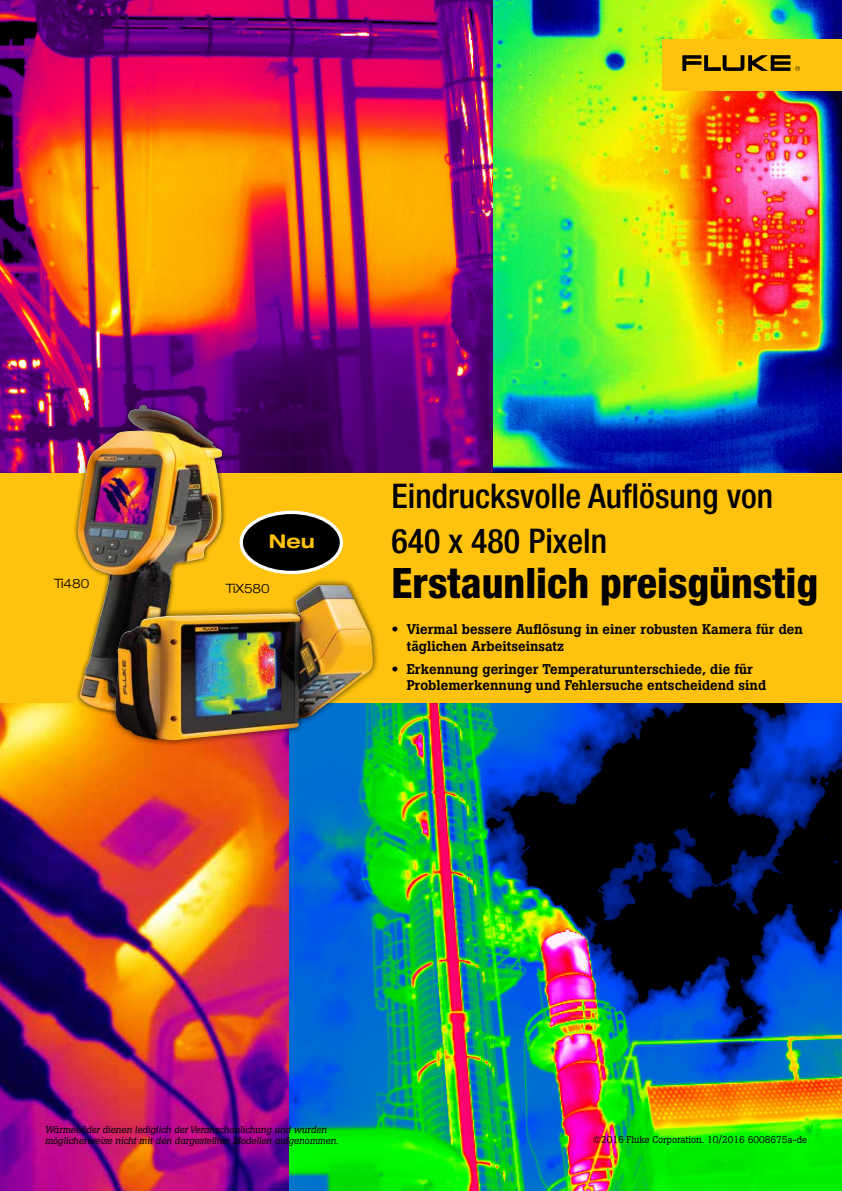
<style>
.page{position:relative;width:842px;height:1191px;background:#fff}
.page>*{position:absolute;margin:0;border:0;box-sizing:border-box;transform-origin:0 0}
.t1{font:800 condensed 42px "Helvetica Neue LT Pro";color:#000}
.t2{font:500 condensed 34px/45.1px "Helvetica Neue LT Pro";color:#000}
.t3{font:700 expanded 18.9px "Helvetica Neue LT Pro";color:#ffc20e}
.t4{font:500 14px/16.8px "Boton Pro";color:#000}
.t5{font:300 expanded 12.9px "Helvetica Neue LT Std";color:#000}
.t6{font:italic 9.7px/11.1px "Boton Pro";color:#000}
.t7{font:9.7px "Boton Pro";color:#000}
.s1{font-family:"Helvetica Neue LT Pro";font-weight:100;font-stretch:expanded}
</style>
<div class="page">
<img style="left:0;top:702px;width:842px;height:489px">
<img style="left:0;top:0;width:842px;height:473px">
<div style="left:0;top:473px;width:842px;height:229px;background:#ffc20e"></div>
<div style="left:73px;top:400px;width:154px;height:316px;background:#000;opacity:.75"></div>
<img style="left:77px;top:405px;width:86px;height:306px">
<div style="left:108px;top:578px;width:272px;height:169px;background:#000;opacity:.75"></div>
<img style="left:115px;top:586px;width:258px;height:154px">
<div style="left:241px;top:512px;width:100px;height:60px;background:#000;border-radius:50%"></div>
<div style="left:240px;top:511px;width:103px;height:63px;border:3px solid #fff;border-radius:50%"></div>
<div style="left:663px;top:39px;width:179px;height:52px;background:#ffc20e"></div>
<svg style="left:682px;top:55px;width:118px;height:16px"></svg>
<p class="t5" style="left:54px;top:576px;width:37px">Ti480</p>
<h3 class="t3" style="left:269px;top:529px;width:47px">Neu</h3>
<p class="t5" style="left:226px;top:581px;width:45px">TiX580</p>
<h2 class="t2" style="left:391px;top:473px;width:383px">Eindrucksvolle Auflösung von<br>640 x 480 Pixeln</h2>
<h1 class="t1" style="left:391px;top:557px;width:428px">Erstaunlich preisgünstig</h1>
<p class="t4" style="left:407px;top:620px;width:398px;text-indent:-15px"><span class="s1">•</span> Viermal bessere Auflösung in einer robusten Kamera für den täglichen Arbeitseinsatz</p>
<p class="t4" style="left:407px;top:660px;width:361px;text-indent:-15px"><span class="s1">•</span> Erkennung geringer Temperaturunterschiede, die für<br>Problemerkennung und Fehlersuche entscheidend sind</p>
<p class="t6" style="left:45px;top:1123px;width:295px">Wärmebilder dienen lediglich der Veranschaulichung und wurden möglicherweise nicht mit den dargestellten Modellen aufgenommen.</p>
<p class="t7" style="left:593px;top:1133px;width:216px">©2016 Fluke Corporation. 10/2016 6008675a-de</p>
</div>
